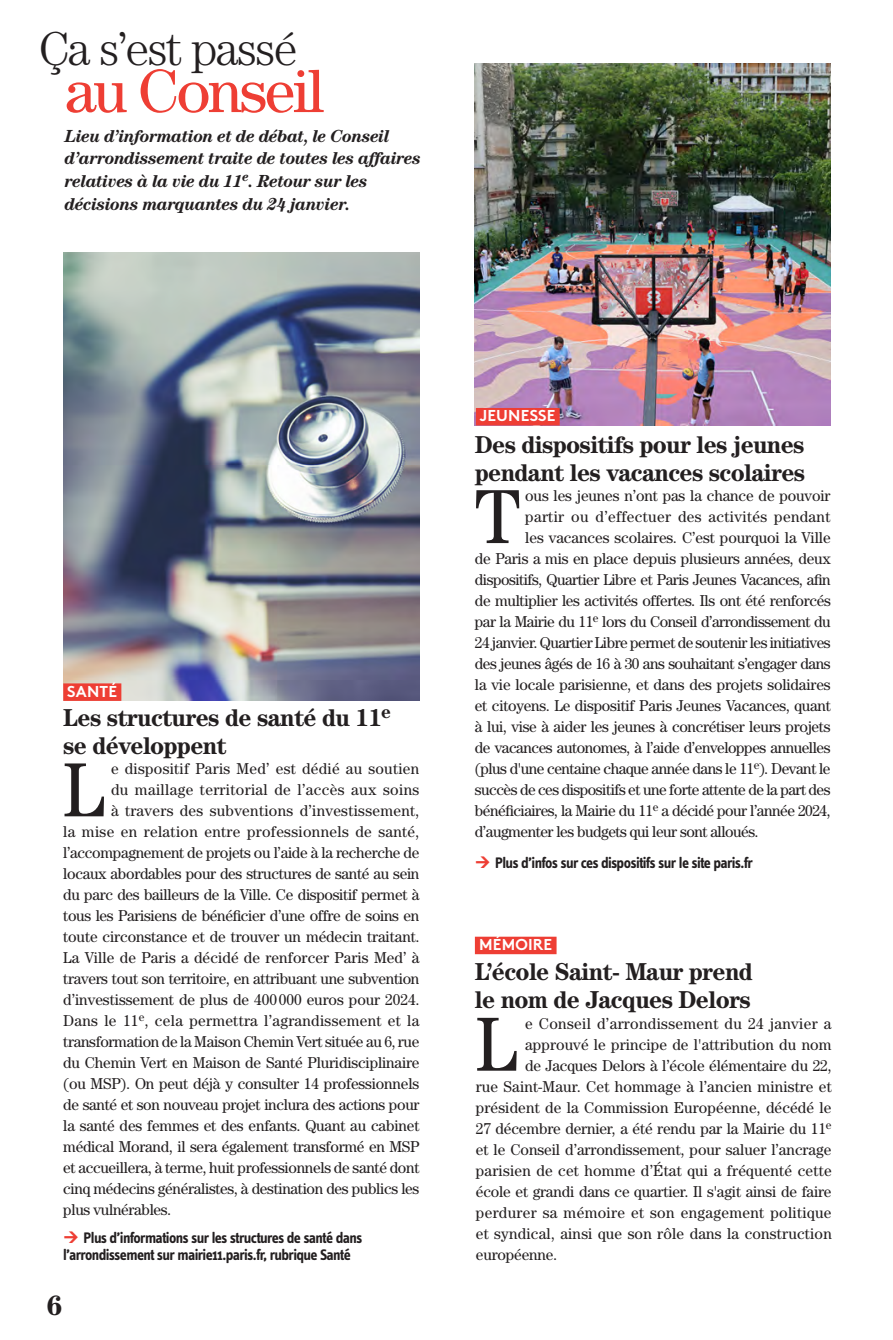
<style>
.page{position:relative;width:893px;height:1340px;background:#fff}
.page>*{position:absolute;margin:0;border:0;box-sizing:border-box;transform-origin:0 0}
.t1{font:76.83px "Century Std";color:#231f20}
.t2{font:61.43px "Century Std";letter-spacing:-.04em;color:#ee3e34}
.t3{font:300 47.77px "Century Std";letter-spacing:-.04em;color:#231f20}
.t4{font:700 28px "Century Std";color:#231f20}
.t5{font:700 24.5px/28px "Century Std";letter-spacing:-.03em;color:#231f20}
.t6{font:italic 700 17.5px/22.8px "Century Std";letter-spacing:-.03em;color:#231f20}
.t7{font:15.75px "Century Std";letter-spacing:-.015em;color:#231f20}
.t8{font:15.75px "Century Std";letter-spacing:.02em;color:#231f20}
.t9{font:700 15.75px/17.5px "Info Text OT";letter-spacing:-.045em;color:#231f20}
.t10{font:15.75px "Century Std";letter-spacing:.015em;color:#231f20}
.t11{font:15.75px "Century Std";letter-spacing:.01em;color:#231f20}
.t12{font:15.75px "Century Std";letter-spacing:.005em;color:#231f20}
.t13{font:700 15.75px "Brown Std";letter-spacing:.01em;color:#fff}
</style>
<div class="page">
<hr style="left:892px;top:0;width:1px;height:623px;background:#e6e7e9">
<img style="left:475px;top:63px;width:356px;height:362px">
<img style="left:64px;top:252px;width:356px;height:448px">
<div style="left:475px;top:936px;width:82px;height:18px;background:#ee3e34"></div>
<div style="left:63px;top:683px;width:58px;height:18px;background:#ee3e34"></div>
<div style="left:476px;top:408px;width:84px;height:17px;background:#ee3e34"></div>
<h3 class="t3" style="left:39px;top:21px;width:260px">Ça s’est passé</h3>
<h2 class="t2" style="left:65px;top:55px;width:261px">au Conseil</h2>
<p class="t6" style="left:65px;top:124px;width:358px">Lieu d’information et de débat, le Conseil d’arrondissement traite de toutes les affaires relatives à la vie du 11<sup>e</sup>. Retour sur les décisions marquantes du 24 janvier.</p>
<p class="t13" style="left:67px;top:681px;width:51px">SANTÉ</p>
<h3 class="t5" style="left:63px;top:703px;width:329px">Les structures de santé du 11<sup>e </sup>se développent</h3>
<h1 class="t1" style="left:63px;top:745px;width:43px">L</h1>
<p class="t10" style="left:111px;top:759px;width:310px">e dispositif Paris Med’ est dédié au soutien</p>
<p class="t8" style="left:111px;top:780px;width:310px">du maillage territorial de l’accès aux soins</p>
<p class="t8" style="left:111px;top:801px;width:310px">à travers des subventions d’investissement,</p>
<p class="t8" style="left:63px;top:822px;width:358px">la mise en relation entre professionnels de santé,</p>
<p class="t7" style="left:63px;top:843px;width:358px">l’accompagnement de projets ou l’aide à la recherche de</p>
<p class="t7" style="left:63px;top:864px;width:358px">locaux abordables pour des structures de santé au sein</p>
<p class="t7" style="left:63px;top:885px;width:358px">du parc des bailleurs de la Ville. Ce dispositif permet à</p>
<p class="t7" style="left:63px;top:906px;width:358px">tous les Parisiens de bénéficier d’une offre de soins en</p>
<p class="t7" style="left:63px;top:927px;width:358px">toute circonstance et de trouver un médecin traitant.</p>
<p class="t12" style="left:63px;top:948px;width:358px">La Ville de Paris a décidé de renforcer Paris Med’ à</p>
<p class="t7" style="left:63px;top:969px;width:358px">travers tout son territoire, en attribuant une subvention</p>
<p class="t7" style="left:63px;top:990px;width:358px">d’investissement de plus de 400000 euros pour 2024.</p>
<p class="t8" style="left:63px;top:1011px;width:358px">Dans le 11<sup>e</sup>, cela permettra l’agrandissement et la</p>
<p class="t7" style="left:63px;top:1032px;width:358px">transformation de la Maison Chemin Vert située au 6, rue</p>
<p class="t7" style="left:63px;top:1053px;width:358px">du Chemin Vert en Maison de Santé Pluridisciplinaire</p>
<p class="t7" style="left:63px;top:1074px;width:357px">(ou MSP). On peut déjà y consulter 14 professionnels</p>
<p class="t7" style="left:63px;top:1095px;width:358px">de santé et son nouveau projet inclura des actions pour</p>
<p class="t7" style="left:63px;top:1116px;width:358px">la santé des femmes et des enfants. Quant au cabinet</p>
<p class="t7" style="left:63px;top:1137px;width:358px">médical Morand, il sera également transformé en MSP</p>
<p class="t7" style="left:63px;top:1158px;width:358px">et accueillera, à terme, huit professionnels de santé dont</p>
<p class="t7" style="left:63px;top:1179px;width:358px">cinq médecins généralistes, à destination des publics les</p>
<p class="t7" style="left:63px;top:1200px;width:110px">plus vulnérables.</p>
<p class="t9" style="left:63px;top:1228px;width:301px;text-indent:20px">Plus d’informations sur les structures de santé dans l’arrondissement sur mairie11.paris.fr, rubrique Santé</p>
<h3 class="t4" style="left:46px;top:1288px;width:18px">6</h3>
<p class="t13" style="left:479px;top:406px;width:77px">JEUNESSE</p>
<h3 class="t5" style="left:475px;top:430px;width:332px">Des dispositifs pour les jeunes pendant les vacances scolaires</h3>
<h1 class="t1" style="left:475px;top:472px;width:47px">T</h1>
<p class="t7" style="left:525px;top:486px;width:307px">ous les jeunes n’ont pas la chance de pouvoir</p>
<p class="t8" style="left:525px;top:507px;width:307px">partir ou d’effectuer des activités pendant</p>
<p class="t7" style="left:525px;top:528px;width:307px">les vacances scolaires. C’est pourquoi la Ville</p>
<p class="t7" style="left:475px;top:549px;width:357px">de Paris a mis en place depuis plusieurs années, deux</p>
<p class="t7" style="left:475px;top:570px;width:357px">dispositifs, Quartier Libre et Paris Jeunes Vacances, afin</p>
<p class="t7" style="left:475px;top:591px;width:357px">de multiplier les activités offertes. Ils ont été renforcés</p>
<p class="t7" style="left:475px;top:612px;width:357px">par la Mairie du 11<sup>e</sup> lors du Conseil d’arrondissement du</p>
<p class="t7" style="left:475px;top:633px;width:357px">24 janvier. Quartier Libre permet de soutenir les initiatives</p>
<p class="t7" style="left:475px;top:654px;width:357px">des jeunes âgés de 16 à 30 ans souhaitant s’engager dans</p>
<p class="t7" style="left:475px;top:675px;width:357px">la vie locale parisienne, et dans des projets solidaires</p>
<p class="t7" style="left:475px;top:696px;width:357px">et citoyens. Le dispositif Paris Jeunes Vacances, quant</p>
<p class="t7" style="left:475px;top:717px;width:357px">à lui, vise à aider les jeunes à concrétiser leurs projets</p>
<p class="t7" style="left:475px;top:738px;width:357px">de vacances autonomes, à l’aide d’enveloppes annuelles</p>
<p class="t7" style="left:475px;top:759px;width:357px">(plus d'une centaine chaque année dans le 11<sup>e</sup>). Devant le</p>
<p class="t7" style="left:475px;top:780px;width:357px">succès de ces dispositifs et une forte attente de la part des</p>
<p class="t7" style="left:475px;top:801px;width:357px">bénéficiaires, la Mairie du 11<sup>e</sup> a décidé pour l’année 2024,</p>
<p class="t7" style="left:475px;top:822px;width:285px">d’augmenter les budgets qui leur sont alloués.</p>
<p class="t9" style="left:495px;top:854px;width:259px">Plus d’infos sur ces dispositifs sur le site paris.fr</p>
<p class="t13" style="left:479px;top:934px;width:75px">MÉMOIRE</p>
<h3 class="t5" style="left:475px;top:956px;width:280px">L’école Saint- Maur prend le nom de Jacques Delors</h3>
<h1 class="t1" style="left:476px;top:999px;width:43px">L</h1>
<p class="t8" style="left:525px;top:1014px;width:308px">e Conseil d’arrondissement du 24 janvier a</p>
<p class="t12" style="left:525px;top:1035px;width:308px">approuvé le principe de l'attribution du nom</p>
<p class="t7" style="left:525px;top:1056px;width:308px">de Jacques Delors à l’école élémentaire du 22,</p>
<p class="t11" style="left:476px;top:1077px;width:357px">rue Saint-Maur. Cet hommage à l’ancien ministre et</p>
<p class="t11" style="left:476px;top:1098px;width:357px">président de la Commission Européenne, décédé le</p>
<p class="t7" style="left:476px;top:1119px;width:357px">27 décembre dernier, a été rendu par la Mairie du 11<sup>e</sup></p>
<p class="t7" style="left:476px;top:1140px;width:357px">et le Conseil d’arrondissement, pour saluer l’ancrage</p>
<p class="t10" style="left:476px;top:1161px;width:357px">parisien de cet homme d’État qui a fréquenté cette</p>
<p class="t7" style="left:476px;top:1182px;width:357px">école et grandi dans ce quartier. Il s'agit ainsi de faire</p>
<p class="t8" style="left:476px;top:1203px;width:357px">perdurer sa mémoire et son engagement politique</p>
<p class="t10" style="left:476px;top:1224px;width:357px">et syndical, ainsi que son rôle dans la construction</p>
<p class="t7" style="left:476px;top:1245px;width:83px">européenne.</p>
</div>
